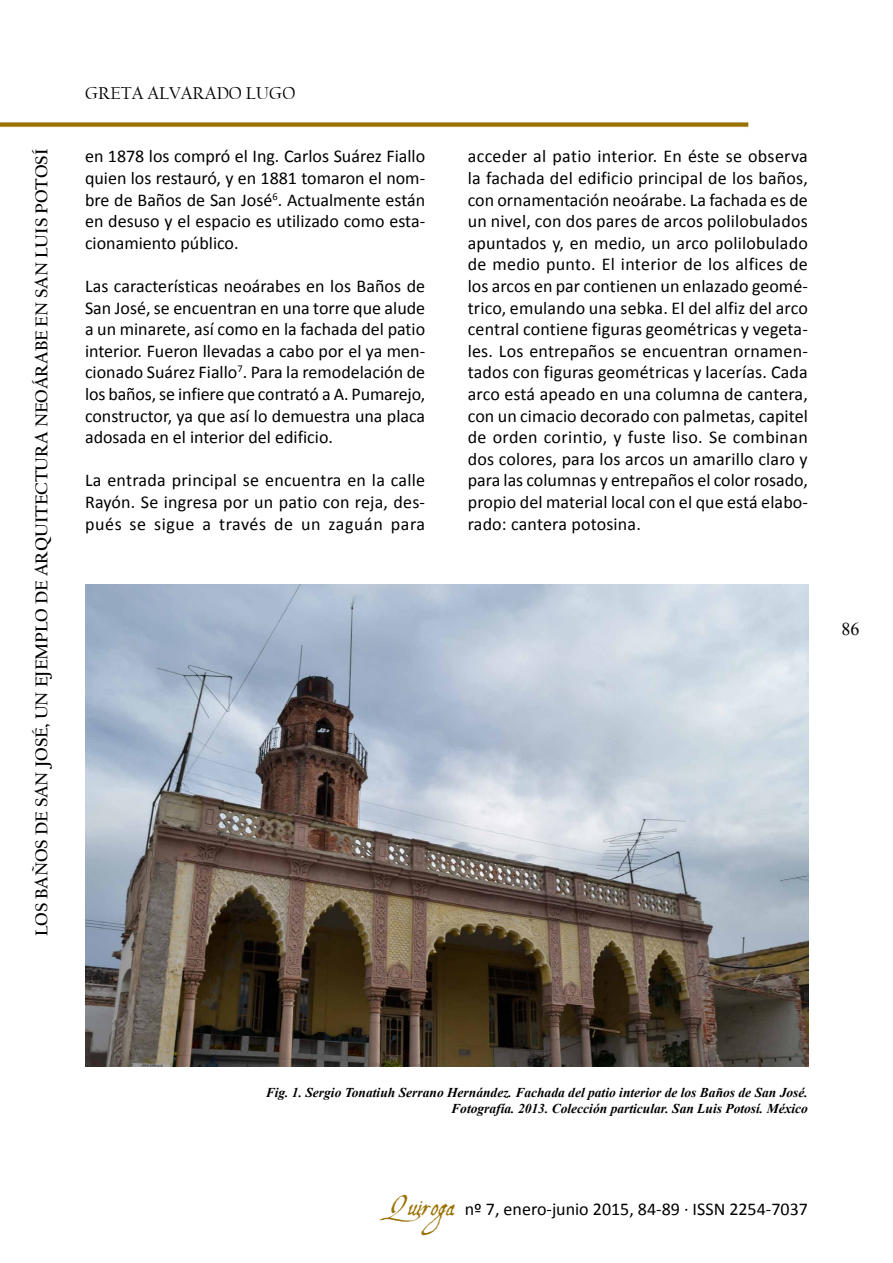
<style>
.page{position:relative;width:893px;height:1263px;background:#fff}
.page>*{position:absolute;margin:0;border:0;box-sizing:border-box;transform-origin:0 0}
.t1{font:18px/21.6px "Calibri";color:#000;text-align:justify}
.t2{font:700 18px "Californian FB";color:#000}
.t3{font:18px "Californian FB";color:#000}
.t4{font:18px "Times New Roman";color:#000}
.t5{font:italic 700 13.5px/16.2px "Times New Roman";color:#000;text-align:right}
.s1{font-family:"Aquiline";font-size:27px;color:#9b7305}
</style>
<div class="page">
<img style="left:0;top:122px;width:749px;height:6px">
<img style="left:85px;top:585px;width:723px;height:482px">
<p class="t2" style="left:31px;top:936px;width:787px;rotate:-90deg">Los Baños De San José, Un Ejemplo De Arquitectura Neoárabe En San Luis Potosí</p>
<p class="t3" style="left:85px;top:83px;width:97px">GRETA ALVARA</p>
<p class="t3" style="left:217px;top:83px;width:80px">DO LUGO</p>
<p class="t1" style="left:85px;top:145px;width:342px">en 1878 los compró el I ng. Carlos Suárez Fiallo quien los restauró, y en 1881 tomaron el nom&shy;bre de Baños de San José<sup>6</sup>. Actualmente están en desuso y el espacio es utilizado como esta&shy;cionamiento público.</p>
<p class="t1" style="left:85px;top:274px;width:342px">Las características neoárabes en los Baños de San José, se encuentran en una torre que alude a un minarete, así como en la fachada del patio interior. Fueron llevadas a cabo por el ya men&shy;cionado Suárez Fiallo<sup>7</sup>. Para la remodelación de los baños, se infiere que contrató a A. Pumarejo, constructor, ya que así lo demuestra una placa adosada en el interior del edificio.</p>
<p class="t1" style="left:85px;top:469px;width:342px">La entrada principal se encuentra en la calle Rayón. Se ingresa por un patio con reja, des&shy;pués se sigue a través de un zaguán para</p>
<p class="t1" style="left:468px;top:145px;width:342px">acceder al patio interior. En éste se observa la fachada del edificio principal de los baños, con ornamentación neoárabe. La fachada es de un nivel, con dos pares de arcos polilobulados apuntados y, en medio, un arco polilobulado de medio punto. El interior de los alfices de los arcos en par contienen un enlazado geomé&shy;trico, emulando una sebka. El del alfiz del arco central contiene figuras geométricas y vegeta&shy;les. Los entrepaños se encuentran ornamen&shy;tados con figuras geométricas y lacerías. Cada arco está apeado en una columna de cantera, con un cimacio decorado con palmetas, capitel de orden corintio, y fuste liso. Se combinan dos colores, para los arcos un amarillo claro y para las columnas y entrepaños el color rosado, propio del material local con el que está elabo&shy;rado: cantera potosina.</p>
<p class="t4" style="left:841px;top:616px;width:19px">86</p>
<p class="t5" style="left:266px;top:1084px;width:544px">Fig. 1. Sergio Tonatiuh Serrano Hernández. Fachada del patio interior de los Baños de San José.<br>Fotografía. 2013. Colección particular. San Luis Potosí. México</p>
<p class="t1" style="left:389px;top:1197px;width:313px"><span class="s1">Quiroga</span> nº 7, enero-junio 2015, 84-89 · ISSN</p>
<p class="t1" style="left:729px;top:1197px;width:80px">2254-7037</p>
</div>
